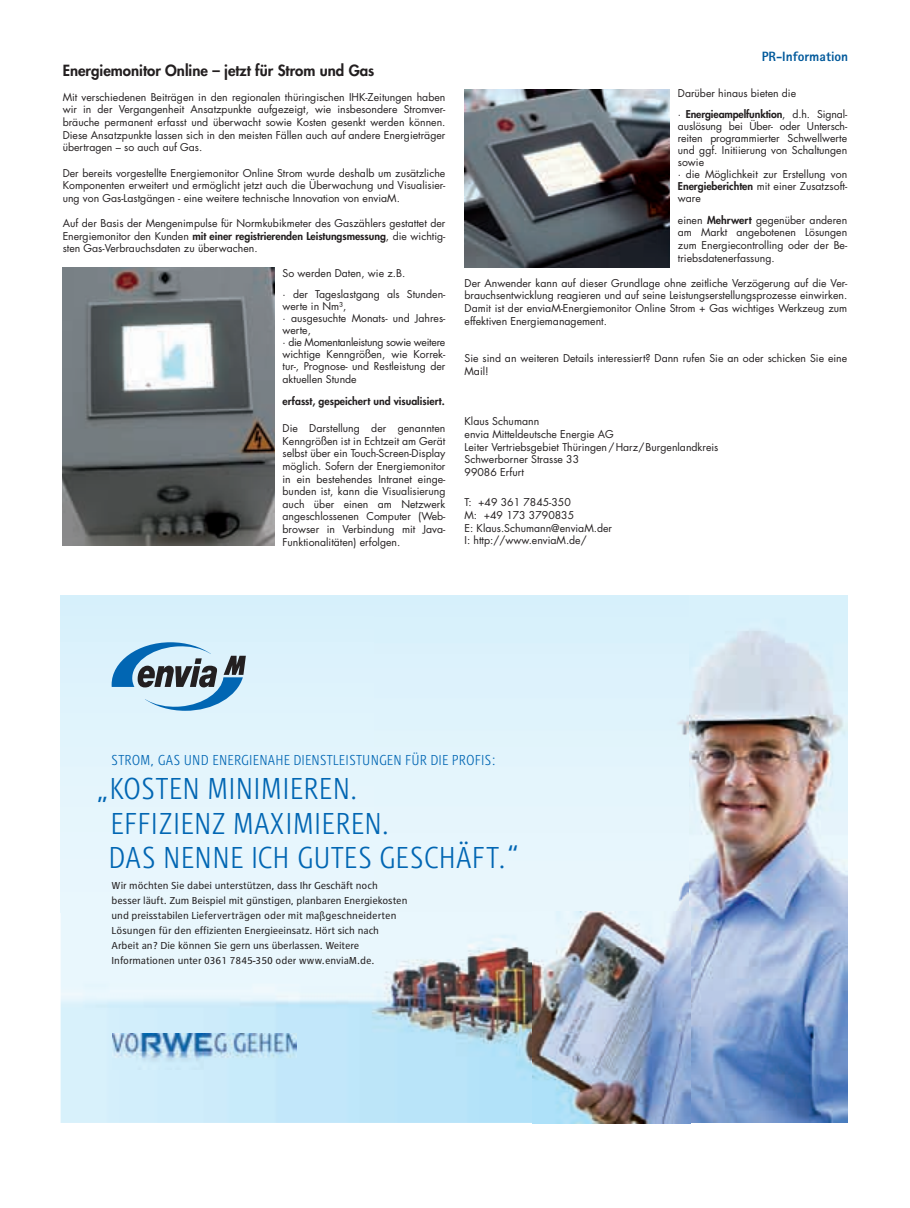
<style>
.page{position:relative;width:910px;height:1208px;background:#fff}
.page>*{position:absolute;margin:0;border:0;box-sizing:border-box;transform-origin:0 0}
.t1{font:300 condensed 31.5px/34.5px "RWE Headline";letter-spacing:.01em;color:#0166b3}
.t2{font:300 condensed 15px "RWE Headline";letter-spacing:.01em;color:#0166b3}
.t3{font:800 15px "Futura";color:#231f20}
.t4{font:800 13.5px "Rotis Sans Serif";color:#00599b}
.t5{font:10.5px/12.6px "Futura";color:#231f20}
.t6{font:10.5px/15px "RWE Text";letter-spacing:-.005em;color:#231f20}
.t7{font:800 10.5px "Futura";color:#231f20}
.s1{font-weight:800}
</style>
<div class="page">
<img style="left:60px;top:595px;width:787px;height:528px">
<img style="left:112px;top:1033px;width:185px;height:36px">
<svg style="left:112px;top:642px;width:134px;height:69px;background:#96b6cb"></svg>
<img style="left:465px;top:90px;width:204px;height:177px">
<img style="left:63px;top:268px;width:211px;height:278px">
<h2 class="t3" style="left:63px;top:61px;width:313px">Energiemonitor Online – jetzt für Strom und Gas</h2>
<p class="t5" style="left:63px;top:91px;width:384px;text-align:justify">Mit verschiedenen Beiträgen in den regionalen thüringischen IHK-Zeitungen haben wir in der Vergangenheit Ansatzpunkte aufgezeigt, wie insbesondere Stromver&shy;bräuche permanent erfasst und überwacht sowie Kosten gesenkt werden können.<br>Diese Ansatzpunkte lassen sich in den meisten Fällen auch auf andere Energieträger übertragen – so auch auf Gas.</p>
<p class="t5" style="left:63px;top:166px;width:384px;text-align:justify">Der bereits vorgestellte Energiemonitor Online Strom wurde deshalb um zusätzliche Komponenten erweitert und ermöglicht jetzt auch die Überwachung und Visualisier&shy;ung von Gas-Lastgängen - eine weitere technische Innovation von enviaM.</p>
<p class="t5" style="left:63px;top:217px;width:384px;text-align:justify">Auf der Basis der Mengenimpulse für Normkubikmeter des Gaszählers gestattet der Energiemonitor den Kunden <span class="s1">mit einer registrierenden Leistungsmessung</span>, die wichtig&shy;sten Gas-Verbrauchsdaten zu überwachen.</p>
<p class="t5" style="left:283px;top:263px;width:164px;line-height:21px">So werden Daten, wie z.B.<br>· der Tageslastgang als Stunden-</p>
<p class="t5" style="left:283px;top:300px;width:164px;line-height:12.1px">werte in Nm³,<br>· ausgesuchte Monats- und Jahres&shy;werte,<br>· die Momentanleistung sowie weitere wichtige Kenngrößen, wie Korrek&shy;tur-, Prognose- und Restleistung der aktuellen Stunde</p>
<p class="t7" style="left:283px;top:394px;width:164px">erfasst, gespeichert und visualisiert.</p>
<p class="t5" style="left:283px;top:422px;width:164px;text-align:justify">Die Darstellung der genannten Kenn größen ist in Echtzeit am Gerät selbst über ein Touch-Screen-Display möglich. Sofern der Energiemonitor in ein bestehendes Intranet einge&shy;bunden ist, kann die Visualisierung auch über einen am Netzwerk angeschlossenen Computer (Web&shy;browser in Verbindung mit Java-Funktionalitäten) erfolgen.</p>
<p class="t4" style="left:762px;top:48px;width:88px">PR-Information</p>
<p class="t5" style="left:678px;top:83px;width:171px;line-height:21px">Darüber hinaus bieten die<br>· <span class="s1">Energieampelfunktion</span>, d.h. Signal-</p>
<p class="t5" style="left:678px;top:120px;width:171px;line-height:12px">auslösung bei Über- oder Untersch&shy;reiten programmierter Schwellwerte und ggf. Initiierung von Schal tungen sowie<br>· die Möglichkeit zur Erstellung von<br><span class="s1">Energieberichten</span> mit einer Zusatzsoft&shy;ware</p>
<p class="t5" style="left:678px;top:214px;width:171px;text-align:justify">einen <span class="s1">Mehrwert</span> gegenüber anderen am Markt angebotenen Lösungen zum Energiecontrolling oder der Be&shy;triebsdatenerfassung.</p>
<p class="t5" style="left:465px;top:277px;width:384px;text-align:justify">Der Anwender kann auf dieser Grundlage ohne zeitliche Verzögerung auf die Ver&shy;brauchsentwicklung reagieren und auf seine Leistungserstellungsprozesse einwirken.<br>Damit ist der enviaM-Energiemonitor Online Strom + Gas wichtiges Werkzeug zum effektiven Energiemanagement.</p>
<p class="t5" style="left:465px;top:352px;width:384px">Sie sind an weiteren Details interessiert? Dann rufen Sie an oder schicken Sie eine<br>Mail!</p>
<p class="t5" style="left:465px;top:415px;width:255px">Klaus Schumann<br>envia Mitteldeutsche Energie AG<br>Leiter Vertriebsgebiet Thüringen / Harz/ Burgenlandkreis<br>Schwerborner Strasse 33<br>99086 Erfurt</p>
<p class="t5" style="left:465px;top:496px;width:149px">T: +49 361 7845-350<br>M: +49 173 3790835<br>E: Klaus.Schumann@enviaM.der<br>I: http://www.enviaM.de/</p>
<h2 class="t2" style="left:112px;top:751px;width:385px">STROM, GAS UND ENERGIENAHE DIENSTLEISTUNGEN FÜR DIE PROFIS:</h2>
<h1 class="t1" style="left:108px;top:771px;width:412px;text-indent:-12px">„KOSTEN MINIMIEREN.<br>EFFIZIENZ MAXIMIEREN.<br>DAS NENNE ICH GUTES GESCHÄFT.“</h1>
<p class="t6" style="left:112px;top:877px;width:297px">Wir möchten Sie dabei unterstützen, dass Ihr Geschäft noch besser läuft. Zum Beispiel mit günstigen, planbaren Energiekosten und preisstabilen Lieferverträgen oder mit maßgeschneiderten Lösungen für den effizienten Energieeinsatz. Hört sich nach Arbeit an? Die können Sie gern uns überlassen. Weitere Informationen unter 0361 7845-350 oder www.enviaM.de.</p>
</div>
